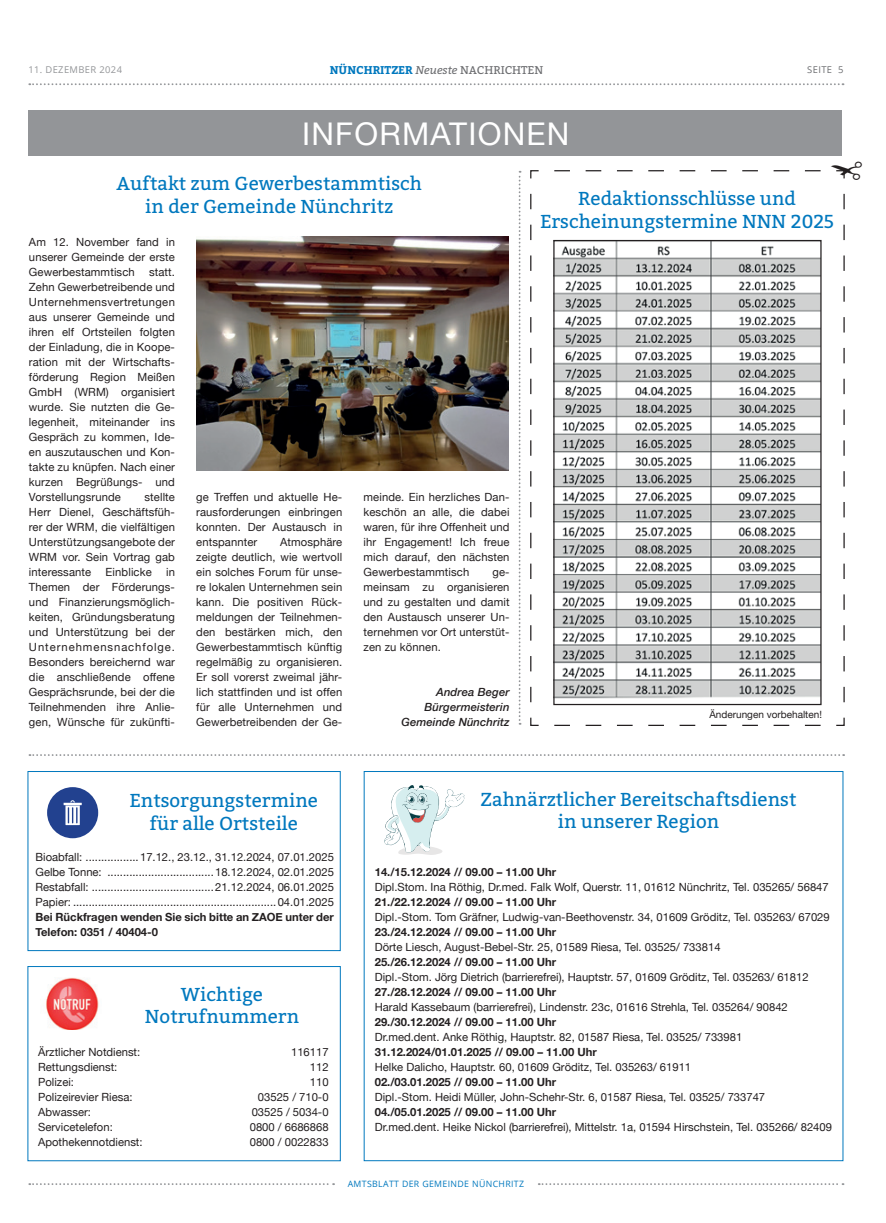
<style>
.page{position:relative;width:886px;height:1223px;background:#fff}
.page>*{position:absolute;margin:0;border:0;box-sizing:border-box;transform-origin:0 0}
.t1{font:31.25px "Helvetica Neue";letter-spacing:.04em;color:#fff}
.t2{font:18.75px/22.5px "Bitter";color:#0078be;text-align:center}
.t3{font:11.25px/15px "Helvetica Neue";color:#231f20;text-align:justify}
.t4{font:700 11.25px/15px "Helvetica Neue";color:#231f20}
.t5{font:italic 500 11.25px/15px "Helvetica Neue";letter-spacing:.01em;color:#231f20;text-align:right}
.t6{font:700 11.25px "Bitter";color:#0078be}
.t7{font:10px "Helvetica Neue";color:#231f20}
.t8{font:9.38px "Open Sans";letter-spacing:.04em;color:#939598}
.t9{font:9.38px "Open Sans";letter-spacing:.04em;color:#6c6d70}
.t10{font:8.75px "Open Sans";letter-spacing:.04em;color:#0078be}
.s1{font-weight:400;font-style:italic;color:#6c6d70}
.s2{font-weight:400;color:#6c6d70}
</style>
<div class="page">
<svg style="left:29px;top:83px;width:814px;height:2px"></svg>
<svg style="left:29px;top:1183px;width:305px;height:2px"></svg>
<svg style="left:539px;top:1183px;width:304px;height:2px"></svg>
<div style="left:28px;top:111px;width:814px;height:45px;background:#939598"></div>
<svg style="left:29px;top:754px;width:815px;height:2px"></svg>
<svg style="left:519px;top:171px;width:2px;height:553px"></svg>
<img style="left:197px;top:237px;width:312px;height:234px">
<svg style="left:530px;top:170px;width:315px;height:556px"></svg>
<img style="left:555px;top:242px;width:264px;height:461px">
<div style="left:553px;top:240px;width:268px;height:465px;border:1px solid #231f20"></div>
<svg style="left:384px;top:785px;width:81px;height:70px"></svg>
<div style="left:47px;top:787px;width:51px;height:51px;background:#22418f;border-radius:50%"></div>
<svg style="left:65px;top:804px;width:15px;height:21px"></svg>
<hr style="left:63px;top:802px;width:19px;height:3px;background:#22418f">
<svg style="left:68px;top:800px;width:10px;height:23px"></svg>
<div style="left:27px;top:771px;width:314px;height:180px;border:1px solid #0078be"></div>
<div style="left:27px;top:966px;width:314px;height:195px;border:1px solid #0078be"></div>
<img style="left:46px;top:977px;width:53px;height:52px">
<svg style="left:829px;top:170px;width:16px;height:532px"></svg>
<p class="t8" style="left:28px;top:63px;width:95px">11. DEZEMBER 2024</p>
<p class="t6" style="left:330px;top:62px;width:215px">NÜNCHRITZER <span class="s1">Neueste</span> <span class="s2">NACHRICHTEN</span></p>
<p class="t9" style="left:807px;top:63px;width:38px">SEITE 5</p>
<h1 class="t1" style="left:302px;top:111px;width:269px">INFORMATIONEN</h1>
<h2 class="t2" style="left:116px;top:172px;width:307px">Auftakt zum Gewerbestammtisch in der Gemeinde Nünchritz</h2>
<p class="t3" style="left:29px;top:235px;width:147px">Am 12. November fand in unserer Gemeinde der erste Gewerbestammtisch</p>
<p class="t3" style="left:29px;top:265px;width:148px;text-indent:120px">statt.<br>Zehn Gewerbetreibende und Unternehmensvertretungen aus unserer Gemeinde und ihren elf Ortsteilen folgten der Einladung, die in Koope&shy;ration mit der Wirtschafts&shy;förderung Region Meißen GmbH (WRM) organisiert wurde. Sie nutzten die Ge&shy;legenheit, miteinander ins Gespräch zu kommen, Ide&shy;en auszutauschen und Kon&shy;takte zu knüpfen. Nach einer kurzen Begrüßungs- und Vorstellungsrunde</p>
<p class="t3" style="left:29px;top:490px;width:147px;text-indent:116px">stellte Herr Dienel, Geschäftsfüh&shy;rer der WRM, die vielfältigen Unterstützungsangebote der WRM vor. Sein Vortrag gab interessante</p>
<p class="t3" style="left:29px;top:565px;width:148px;text-indent:137px">in Themen der Förderungs&shy;und Finanzierungsmöglich&shy;keiten, Gründungsberatung und Unterstützung bei der Unternehmensnachfolge.<br>Besonders bereichernd war die anschließende offene Gesprächsrunde, bei der die Teilnehmenden ihre Anlie&shy;gen, Wünsche für zukünfti-</p>
<p class="t3" style="left:106px;top:565px;width:48px">Einblicke</p>
<p class="t3" style="left:196px;top:490px;width:148px">ge Treffen und aktuelle He&shy;rausforderungen einbringen konnten. Der Austausch in entspannter</p>
<p class="t3" style="left:196px;top:535px;width:148px;text-indent:84px">Atmosphäre zeigte deutlich, wie wertvoll ein solches Forum für unse&shy;re lokalen Unternehmen sein kann. Die positiven Rück&shy;meldungen der Teilnehmen&shy;den bestärken mich, den Gewerbestammtisch künftig regelmäßig zu organisieren.<br>Er soll vorerst zweimal jähr&shy;lich stattfinden und ist offen für alle Unternehmen und Gewerbetreibenden der Ge-</p>
<p class="t3" style="left:363px;top:490px;width:148px">meinde. Ein herzliches Dan&shy;keschön an alle, die dabei waren, für ihre Offenheit und ihr Engagement! Ich freue mich darauf, den nächsten Gewerbestammtisch</p>
<p class="t3" style="left:363px;top:565px;width:147px;text-indent:129px">ge&shy;meinsam zu organisieren und zu gestalten und damit den Austausch unserer Un&shy;ternehmen vor Ort unterstüt&shy;zen zu können.</p>
<p class="t5" style="left:401px;top:683px;width:110px">Andrea Beger<br>Bürgermeisterin<br>Gemeinde Nünchritz</p>
<h2 class="t2" style="left:540px;top:187px;width:296px">Redaktionsschlüsse und<br>Erscheinungstermine NNN 2025</h2>
<p class="t7" style="left:709px;top:707px;width:114px">Änderungen vorbehalten!</p>
<h2 class="t2" style="left:129px;top:789px;width:190px">Entsorgungstermine für alle Ortsteile</h2>
<p class="t3" style="left:35px;top:850px;width:300px">Bioabfall: .................17.12., 23.12., 31.12.2024, 07.01.2025<br>Gelbe Tonne: ..................................18.12.2024, 02.01.2025<br>Restabfall: .......................................21.12.2024, 06.01.2025<br>Papier: .................................................................04.01.2025</p>
<p class="t4" style="left:35px;top:909px;width:300px">Bei Rückfragen wenden Sie sich bitte an ZAOE unter der<br>Telefon: 0351 / 40404-0</p>
<h2 class="t2" style="left:145px;top:982px;width:156px">Wichtige<br>Notrufnummern</h2>
<p class="t3" style="left:38px;top:1045px;width:104px">Ärztlicher Notdienst:</p>
<p class="t3" style="left:291px;top:1045px;width:39px">116117</p>
<p class="t3" style="left:38px;top:1060px;width:81px">Rettungsdienst:</p>
<p class="t3" style="left:310px;top:1060px;width:20px">112</p>
<p class="t3" style="left:38px;top:1075px;width:37px">Polizei:</p>
<p class="t3" style="left:310px;top:1075px;width:20px">110</p>
<p class="t3" style="left:38px;top:1090px;width:96px">Polizeirevier Riesa:</p>
<p class="t3" style="left:258px;top:1090px;width:72px">03525 / 710-0</p>
<p class="t3" style="left:38px;top:1105px;width:54px">Abwasser:</p>
<p class="t3" style="left:252px;top:1105px;width:78px">03525 / 5034-0</p>
<p class="t3" style="left:38px;top:1120px;width:76px">Servicetelefon:</p>
<p class="t3" style="left:250px;top:1120px;width:80px">0800 / 6686868</p>
<p class="t3" style="left:38px;top:1135px;width:106px">Apothekennotdienst:</p>
<p class="t3" style="left:250px;top:1135px;width:80px">0800 / 0022833</p>
<h2 class="t2" style="left:481px;top:787px;width:317px">Zahnärztlicher Bereitschaftsdienst in unserer Region</h2>
<p class="t4" style="left:375px;top:864px;width:183px">14./15.12.2024 // 09.00 – 11.00 Uhr</p>
<p class="t3" style="left:375px;top:880px;width:455px">Dipl.Stom. Ina Röthig, Dr.med. Falk Wolf, Querstr. 11, 01612 Nünchritz, Tel. 035265/ 56847</p>
<p class="t4" style="left:375px;top:894px;width:183px">21./22.12.2024 // 09.00 – 11.00 Uhr</p>
<p class="t3" style="left:375px;top:910px;width:456px">Dipl.-Stom. Tom Gräfner, Ludwig-van-Beethovenstr. 34, 01609 Gröditz, Tel. 035263/ 67029</p>
<p class="t4" style="left:375px;top:924px;width:183px">23./24.12.2024 // 09.00 – 11.00 Uhr</p>
<p class="t3" style="left:375px;top:940px;width:347px">Dörte Liesch, August-Bebel-Str. 25, 01589 Riesa, Tel. 03525/ 733814</p>
<p class="t4" style="left:375px;top:954px;width:183px">25./26.12.2024 // 09.00 – 11.00 Uhr</p>
<p class="t3" style="left:375px;top:970px;width:435px">Dipl.-Stom. Jörg Dietrich (barrierefrei), Hauptstr. 57, 01609 Gröditz, Tel. 035263/ 61812</p>
<p class="t4" style="left:375px;top:984px;width:183px">27./28.12.2024 // 09.00 – 11.00 Uhr</p>
<p class="t3" style="left:375px;top:1000px;width:415px">Harald Kassebaum (barrierefrei), Lindenstr. 23c, 01616 Strehla, Tel. 035264/ 90842</p>
<p class="t4" style="left:375px;top:1014px;width:183px">29./30.12.2024 // 09.00 – 11.00 Uhr</p>
<p class="t3" style="left:375px;top:1030px;width:369px">Dr.med.dent. Anke Röthig, Hauptstr. 82, 01587 Riesa, Tel. 03525/ 733981</p>
<p class="t4" style="left:375px;top:1044px;width:224px">31.12.2024/01.01.2025 // 09.00 – 11.00 Uhr</p>
<p class="t3" style="left:375px;top:1060px;width:318px">Helke Dalicho, Hauptstr. 60, 01609 Gröditz, Tel. 035263/ 61911</p>
<p class="t4" style="left:375px;top:1074px;width:183px">02./03.01.2025 // 09.00 – 11.00 Uhr</p>
<p class="t3" style="left:375px;top:1090px;width:392px">Dipl.-Stom. Heidi Müller, John-Schehr-Str. 6, 01587 Riesa, Tel. 03525/ 733747</p>
<p class="t4" style="left:375px;top:1104px;width:183px">04./05.01.2025 // 09.00 – 11.00 Uhr</p>
<p class="t3" style="left:375px;top:1120px;width:459px">Dr.med.dent. Heike Nickol (barrierefrei), Mittelstr. 1a, 01594 Hirschstein, Tel. 035266/ 82409</p>
<p class="t10" style="left:348px;top:1177px;width:178px">AMTSBLATT DER GEMEINDE NÜNCHRITZ</p>
</div>
